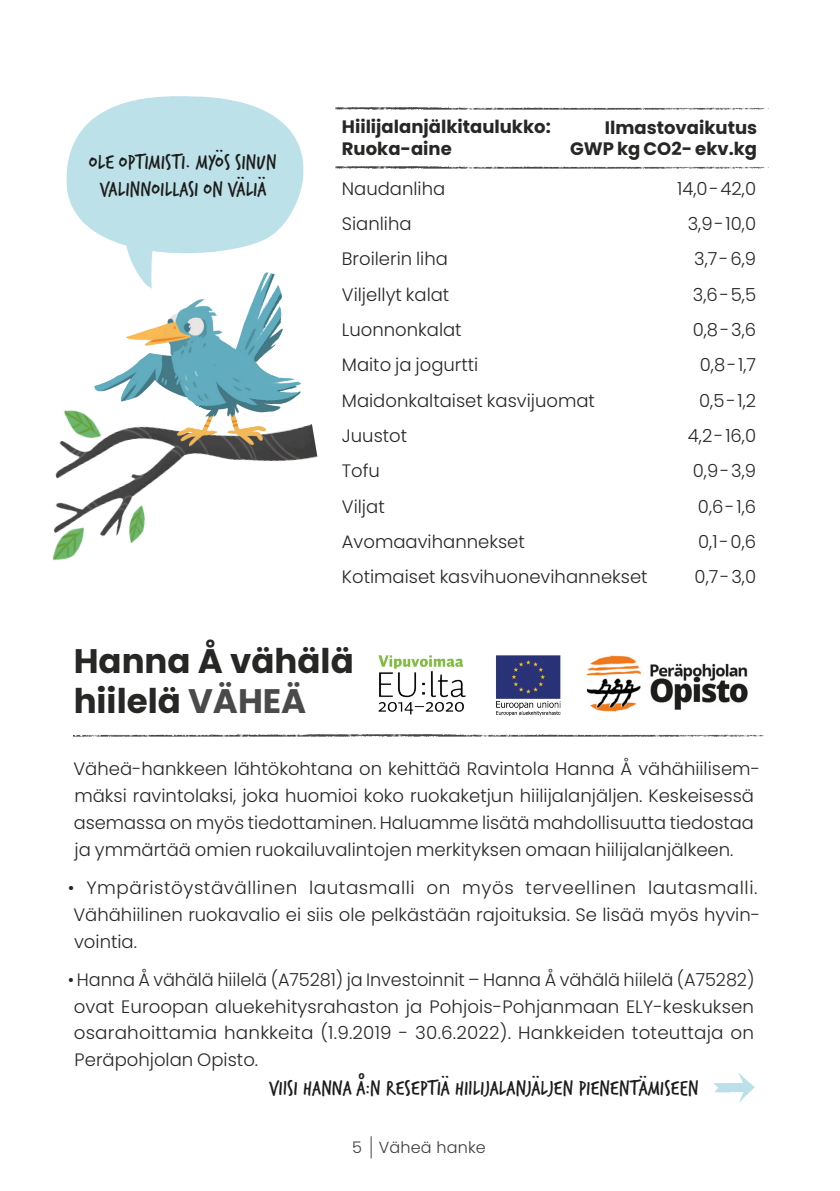
<style>
.page{position:relative;width:840px;height:1191px;background:#fff}
.page>*{position:absolute;margin:0;border:0;box-sizing:border-box;transform-origin:0 0}
.Väliotsikko{font:700 34px/40px "Poppins";color:#272726}
.Puhekuplat{font:22px "Verveine";letter-spacing:-.005em;color:#1d1d1b}
.Leipäteksti{font:300 18px/26.8px "Poppins";color:#272726}
.Listaus_otsikko{font:700 18px "Poppins";color:#272726}
.Leipäteksti-2{font:700 18px "Poppins";color:#272726}
.Listaus{font:700 18px "Poppins";color:#272726}
.t1{font:300 16px "Poppins";letter-spacing:.01em;color:#3d3d3c}
.s1{color:#4a4a4a}
</style>
<div class="page">
<svg style="left:370px;top:1136px;width:1px;height:22px"></svg>
<img style="left:74px;top:735px;width:689px;height:1px">
<img style="left:66px;top:96px;width:238px;height:176px">
<img style="left:52px;top:383px;width:266px;height:178px">
<img style="left:95px;top:272px;width:206px;height:190px">
<img style="left:714px;top:1073px;width:40px;height:28px">
<img style="left:336px;top:167px;width:429px;height:2px">
<img style="left:336px;top:107px;width:429px;height:2px">
<img style="left:366px;top:655px;width:388px;height:82px">
<p class="Puhekuplat" style="left:88px;top:146px;width:189px">OLE OPTIMISTI. MYÖS SINUN</p>
<p class="Puhekuplat" style="left:99px;top:173px;width:168px">VALINNOILLASI ON VÄLIÄ</p>
<p class="Leipäteksti-2" style="left:341px;top:117px;width:210px">Hiilijalanjälkitaulukko:</p>
<p class="Listaus_otsikko" style="left:604px;top:117px;width:154px">Ilmastovaikutus</p>
<p class="Listaus" style="left:341px;top:138px;width:111px">Ruoka-aine</p>
<p class="Listaus_otsikko" style="left:569px;top:138px;width:188px">GWP kg CO2- ekv.kg</p>
<p class="Leipäteksti" style="left:341px;top:175px;width:105px">Naudanliha</p>
<p class="Leipäteksti" style="left:676px;top:175px;width:80px">14,0-42,0</p>
<p class="Leipäteksti" style="left:341px;top:210px;width:71px">Sianliha</p>
<p class="Leipäteksti" style="left:687px;top:210px;width:70px">3,9-10,0</p>
<p class="Leipäteksti" style="left:341px;top:246px;width:108px">Broilerin liha</p>
<p class="Leipäteksti" style="left:693px;top:246px;width:63px">3,7-6,9</p>
<p class="Leipäteksti" style="left:341px;top:281px;width:109px">Viljellyt kalat</p>
<p class="Leipäteksti" style="left:692px;top:281px;width:65px">3,6-5,5</p>
<p class="Leipäteksti" style="left:341px;top:316px;width:121px">Luonnonkalat</p>
<p class="Leipäteksti" style="left:692px;top:316px;width:65px">0,8-3,6</p>
<p class="Leipäteksti" style="left:341px;top:352px;width:138px">Maito ja jogurtti</p>
<p class="Leipäteksti" style="left:699px;top:352px;width:58px">0,8-1,7</p>
<p class="Leipäteksti" style="left:341px;top:387px;width:254px">Maidonkaltaiset kasvijuomat</p>
<p class="Leipäteksti" style="left:698px;top:387px;width:58px">0,5-1,2</p>
<p class="Leipäteksti" style="left:341px;top:422px;width:67px">Juustot</p>
<p class="Leipäteksti" style="left:687px;top:422px;width:70px">4,2-16,0</p>
<p class="Leipäteksti" style="left:341px;top:458px;width:40px">Tofu</p>
<p class="Leipäteksti" style="left:692px;top:458px;width:65px">0,9-3,9</p>
<p class="Leipäteksti" style="left:341px;top:493px;width:44px">Viljat</p>
<p class="Leipäteksti" style="left:697px;top:493px;width:60px">0,6-1,6</p>
<p class="Leipäteksti" style="left:341px;top:528px;width:184px">Avomaavihannekset</p>
<p class="Leipäteksti" style="left:697px;top:528px;width:59px">0,1-0,6</p>
<p class="Leipäteksti" style="left:341px;top:564px;width:307px">Kotimaiset kasvihuonevihannekset</p>
<p class="Leipäteksti" style="left:694px;top:564px;width:63px">0,7-3,0</p>
<p class="Väliotsikko" style="left:74px;top:641px;width:281px">Hanna Å vähälä hiilelä <span class="s1">VÄHEÄ</span></p>
<p class="Leipäteksti" style="left:73px;top:755px;width:687px">Väheä-hankkeen lähtökohtana on kehittää Ravintola Hanna Å vähähiilisem&shy;mäksi ravintolaksi, joka huomioi koko ruokaketjun hiilijalanjäljen. Keskeisessä asemassa on myös tiedottaminen. Haluamme lisätä mahdollisuutta tiedostaa ja ymmärtää omien ruokailuvalintojen merkityksen omaan hiilijalanjälkeen.</p>
<p class="Leipäteksti" style="left:73px;top:874px;width:687px;text-indent:-6px">• Ympäristöystävällinen lautasmalli on myös terveellinen lautasmalli.<br>Vähähiilinen ruokavalio ei siis ole pelkästään rajoituksia. Se lisää myös hyvin&shy;vointia.</p>
<p class="Leipäteksti" style="left:74px;top:966px;width:681px;text-align:justify;text-indent:-6px">• Hanna Å vähälä hiilelä (A75281) ja Investoinnit – Hanna Å vähälä hiilelä (A75282) ovat Euroopan aluekehitysrahaston ja Pohjois-Pohjanmaan ELY-keskuksen osarahoittamia hankkeita (1.9.2019 - 30.6.2022). Hankkeiden toteuttaja on Peräpohjolan Opisto.</p>
<p class="Puhekuplat" style="left:268px;top:1072px;width:431px">VIISI HANNA Å:N RESEPTIÄ HIILIJALANJÄLJEN PIENENTÄMISEEN</p>
<p class="t1" style="left:352px;top:1137px;width:135px">5 Väheä hanke</p>
</div>
